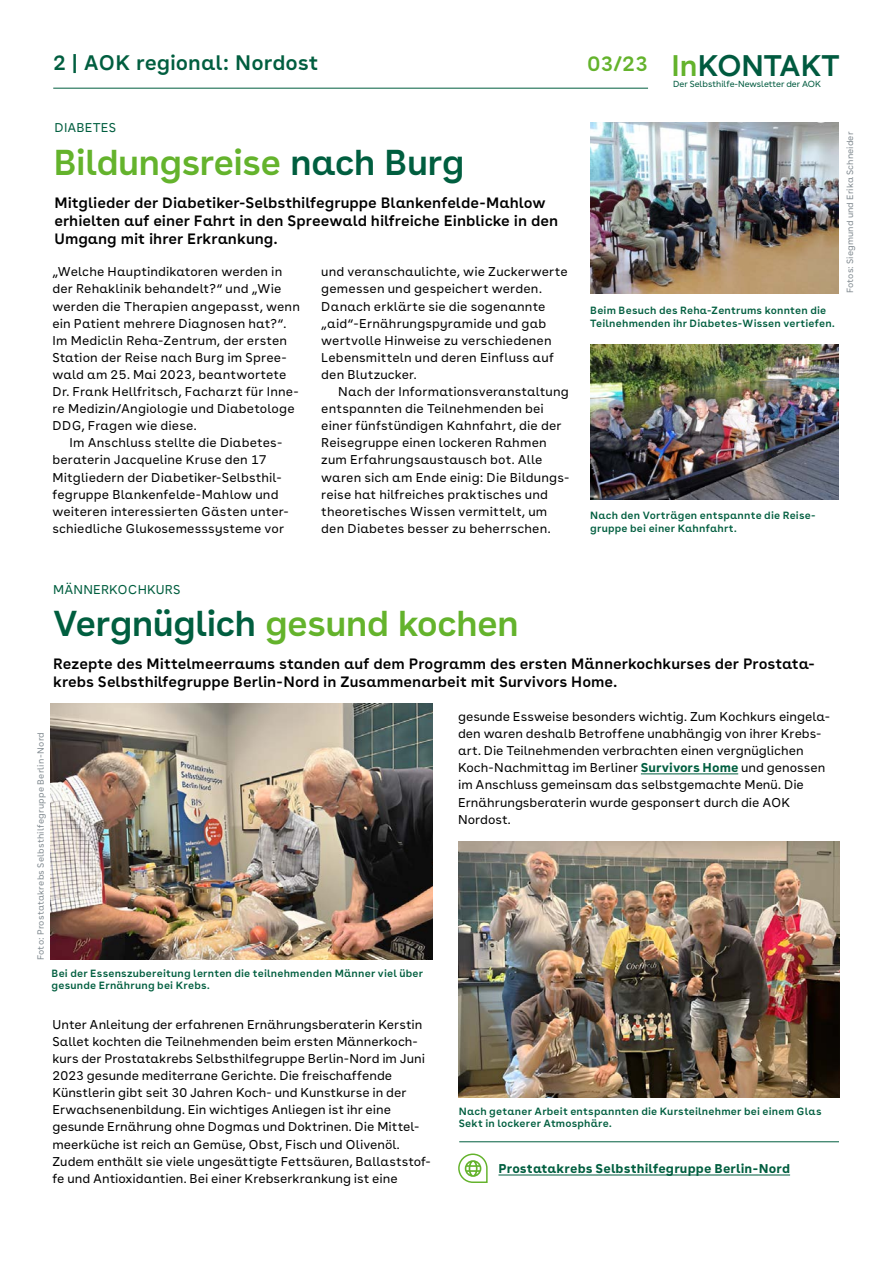
<style>
.page{position:relative;width:893px;height:1263px;background:#fff}
.page>*{position:absolute;margin:0;border:0;box-sizing:border-box;transform-origin:0 0}
.H2_-_Head_B_18-22pt{font:600 36px "AOK Buenos Aires Text";letter-spacing:-.025em;color:#64b32c}
.t1{font:600 29.85px "AOK Buenos Aires";color:#005a3f}
.t2{font:600 21px "AOK Buenos Aires Text";color:#005e3f}
.t3{font:600 21px "AOK Buenos Aires Text";color:#64b32c}
.P_Vorspann_B_Head_B_mittel{font:600 15px/18px "AOK Buenos Aires Text";color:#000}
.P_copy_Flatter{font:12.75px/17.1px "AOK Buenos Aires Text";letter-spacing:.005em;color:#000}
.P_03_Web_grün_bold{font:700 12.75px "AOK Buenos Aires Text";letter-spacing:.01em;color:#005e3f}
.H1_-_Rubrik{font:12.75px "AOK Buenos Aires Text";letter-spacing:.01em;color:#005e3f}
.t4{font:600 10.5px/12.6px "AOK Buenos Aires Text";letter-spacing:.02em;color:#005e3f}
.t5{font:9px "AOK Buenos Aires Text";letter-spacing:.015em;color:#828b91}
.t6{font:8.85px "AOK Buenos Aires";color:#005a3f}
.s1{color:#64b32c}
.s2{color:#005e3f}
.s3{font-weight:700;color:#005e3f}
</style>
<div class="page">
<hr style="left:53px;top:88px;width:595px;height:1px;background:#005e3f">
<img style="left:590px;top:345px;width:249px;height:155px">
<hr style="left:641px;top:773px;width:97px;height:1px;background:#005e3f">
<img style="left:51px;top:704px;width:382px;height:256px">
<img style="left:458px;top:842px;width:382px;height:255px">
<hr style="left:498px;top:1175px;width:292px;height:1px;background:#005e3f">
<svg style="left:458px;top:1153px;width:30px;height:30px"></svg>
<hr style="left:459px;top:1141px;width:380px;height:1px;background:#005e3f">
<img style="left:590px;top:122px;width:249px;height:171px">
<h3 class="t2" style="left:53px;top:45px;width:267px">2 | AOK regional: Nordost</h3>
<h3 class="t3" style="left:587px;top:46px;width:62px">03/23</h3>
<h2 class="t1" style="left:672px;top:41px;width:169px"><span class="s1">In</span>KONTAKT</h2>
<p class="t6" style="left:673px;top:77px;width:149px">Der Selbsthilfe-Newsletter der AOK</p>
<h1 class="H1_-_Rubrik" style="left:54px;top:117px;width:63px">DIABETES</h1>
<h2 class="H2_-_Head_B_18-22pt" style="left:53px;top:132px;width:413px">Bildungsreise <span class="s2">nach Burg</span></h2>
<p class="P_Vorspann_B_Head_B_mittel" style="left:54px;top:192px;width:505px">Mitglieder der Diabetiker-Selbsthilfegruppe Blankenfelde-Mahlow erhielten auf einer Fahrt in den Spreewald hilfreiche Einblicke in den<br>Umgang mit ihrer Erkrankung.</p>
<p class="P_copy_Flatter" style="left:52px;top:262px;width:249px">„Welche Hauptindikatoren werden in der Rehaklinik behandelt?“ und „Wie werden die Therapien angepasst, wenn ein Patient mehrere Diagnosen hat?“.<br>Im Mediclin Reha-Zentrum, der ersten Station der Reise nach Burg im Spree&shy;wald am 25. Mai 2023, beantwortete Dr. Frank Hellfritsch, Facharzt für Inne&shy;re Medizin/Angiologie und Diabetologe DDG, Fragen wie diese.</p>
<p class="P_copy_Flatter" style="left:52px;top:433px;width:238px;text-indent:17px">Im Anschluss stellte die Diabetes&shy;beraterin Jacqueline Kruse den 17<br>Mitgliedern der Diabetiker-Selbsthil&shy;fegruppe Blankenfelde-Mahlow und weiteren interessierten Gästen unter&shy;schiedliche Glukosemesssysteme vor</p>
<p class="P_copy_Flatter" style="left:321px;top:262px;width:248px">und veranschaulichte, wie Zuckerwerte gemessen und gespeichert werden.<br>Danach erklärte sie die sogenannte „aid“-Ernährungspyramide und gab wertvolle Hinweise zu verschiedenen Lebensmitteln und deren Einfluss auf den Blutzucker.</p>
<p class="P_copy_Flatter" style="left:321px;top:382px;width:250px;text-indent:17px">Nach der Informationsveranstaltung entspannten die Teilnehmenden bei einer fünfstündigen Kahnfahrt, die der Reisegruppe einen lockeren Rahmen zum Erfahrungsaustausch bot. Alle waren sich am Ende einig: Die Bildungs&shy;reise hat hilfreiches praktisches und theoretisches Wissen vermittelt, um den Diabetes besser zu beherrschen.</p>
<p class="t4" style="left:590px;top:303px;width:246px">Beim Besuch des Reha-Zentrums konnten die<br>Teilnehmenden ihr Diabetes-Wissen vertiefen.</p>
<p class="t5" style="left:843px;top:293px;width:163px;rotate:-90deg">Fotos: Siegmund und Erika Schneider</p>
<p class="t4" style="left:590px;top:508px;width:227px">Nach den Vorträgen entspannte die Reise&shy;gruppe bei einer Kahnfahrt.</p>
<h1 class="H1_-_Rubrik" style="left:53px;top:579px;width:129px">MÄNNERKOCHKURS</h1>
<h2 class="H2_-_Head_B_18-22pt" style="left:53px;top:593px;width:467px"><span class="s2">Vergnüglich</span> gesund kochen</h2>
<p class="P_Vorspann_B_Head_B_mittel" style="left:53px;top:654px;width:763px">Rezepte des Mittelmeerraums standen auf dem Programm des ersten Männerkochkurses der Prostata&shy;krebs Selbsthilfegruppe Berlin-Nord in Zusammenarbeit mit Survivors Home.</p>
<p class="t5" style="left:33px;top:960px;width:230px;rotate:-90deg">Foto: Prostatakrebs Selbsthilfegruppe Berlin-Nord</p>
<p class="P_copy_Flatter" style="left:458px;top:707px;width:373px">gesunde Essweise besonders wichtig. Zum Kochkurs eingela&shy;den waren deshalb Betroffene unabhängig von ihrer Krebs&shy;art. Die Teilnehmenden verbrachten einen vergnüglichen Koch-Nachmittag im Berliner <span class="s3">Survivors Home</span> und genossen im Anschluss gemeinsam das selbstgemachte Menü. Die Ernährungsberaterin wurde gesponsert durch die AOK Nordost.</p>
<p class="t4" style="left:52px;top:966px;width:373px">Bei der Essenszubereitung lernten die teilnehmenden Männer viel über gesunde Ernährung bei Krebs.</p>
<p class="P_copy_Flatter" style="left:52px;top:1015px;width:380px">Unter Anleitung der erfahrenen Ernährungsberaterin Kerstin Sallet kochten die Teilnehmenden beim ersten Männerkoch&shy;kurs der Prostatakrebs Selbsthilfegruppe Berlin-Nord im Juni 2023 gesunde mediterrane Gerichte. Die freischaffende Künstlerin gibt seit 30 Jahren Koch- und Kunstkurse in der Erwachsenenbildung. Ein wichtiges Anliegen ist ihr eine gesunde Ernährung ohne Dogmas und Doktrinen. Die Mittel&shy;meerküche ist reich an Gemüse, Obst, Fisch und Olivenöl.<br>Zudem enthält sie viele ungesättigte Fettsäuren, Ballaststof&shy;fe und Antioxidantien. Bei einer Krebserkrankung ist eine</p>
<p class="t4" style="left:459px;top:1103px;width:364px">Nach getaner Arbeit entspannten die Kursteilnehmer bei einem Glas<br>Sekt in lockerer Atmosphäre.</p>
<p class="P_03_Web_grün_bold" style="left:498px;top:1158px;width:293px">Prostatakrebs Selbsthilfegruppe Berlin-Nord</p>
</div>
